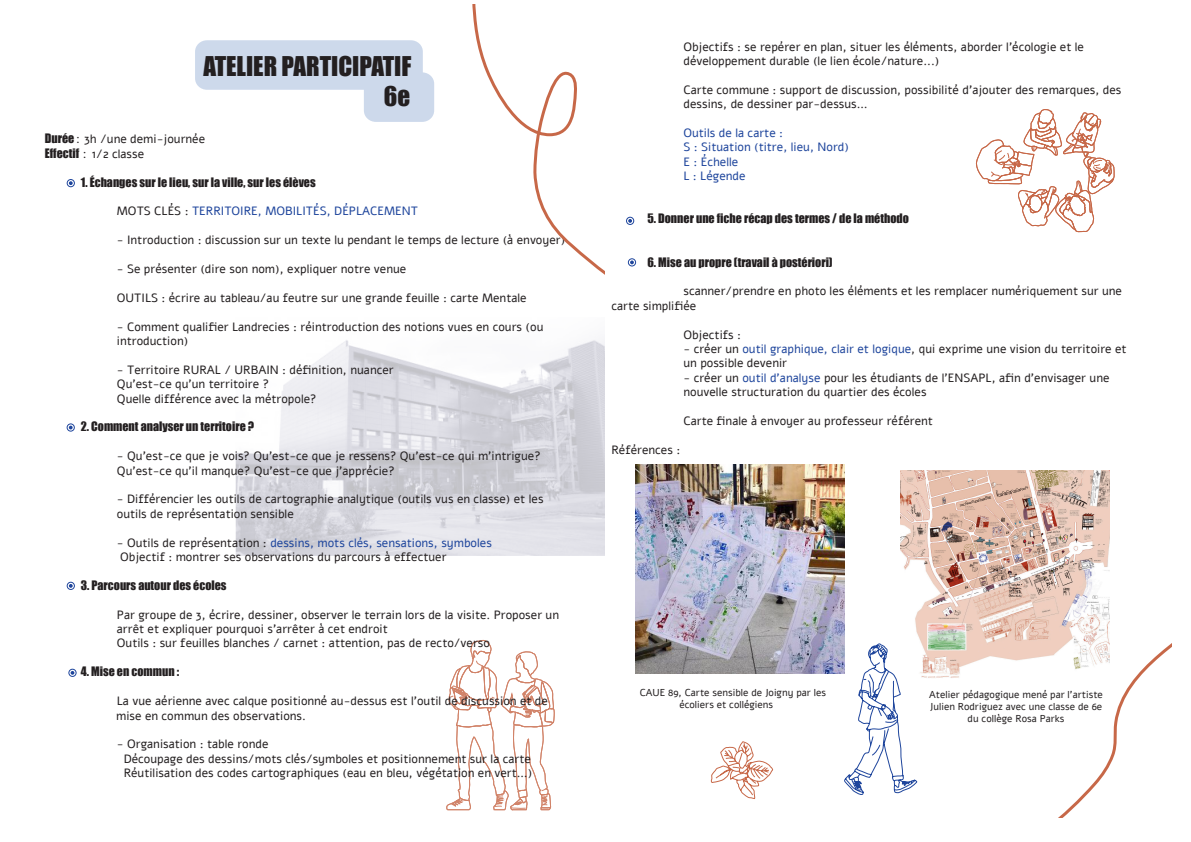
<style>
.page{position:relative;width:1191px;height:842px;background:#fff}
.page>*{position:absolute;margin:0;border:0;box-sizing:border-box;transform-origin:0 0}
.t1{font:25px/30px "Impact";color:#231f20;text-align:right}
.t2{font:12px/14.4px "Alef";color:#231f20}
.t3{font:12px "Impact";color:#231f20}
.t4{font:12px/14.4px "Alef";color:#1e459c}
.t5{font:10px/12px "Alef";color:#231f20}
.s1{font-family:"Impact"}
.s2{font-family:"Futura";font-weight:500;font-stretch:condensed}
.s3{color:#231f20}
.s4{color:#1e459c}
</style>
<div class="page">
<img style="left:236px;top:340px;width:368px;height:216px">
<svg style="left:446px;top:639px;width:109px;height:172px"></svg>
<svg style="left:195px;top:40px;width:239px;height:82px"></svg>
<div style="left:67px;top:179px;width:8px;height:8px;border:1px solid #1e459c;border-radius:50%"></div>
<svg style="left:69px;top:181px;width:4px;height:4px"></svg>
<div style="left:67px;top:423px;width:8px;height:9px;border:1px solid #1e459c;border-radius:50%"></div>
<svg style="left:69px;top:426px;width:4px;height:3px"></svg>
<svg style="left:467px;top:4px;width:137px;height:406px"></svg>
<div style="left:67px;top:582px;width:8px;height:8px;border:1px solid #1e459c;border-radius:50%"></div>
<svg style="left:69px;top:584px;width:4px;height:4px"></svg>
<div style="left:68px;top:669px;width:9px;height:8px;border:1px solid #1e459c;border-radius:50%"></div>
<svg style="left:71px;top:671px;width:3px;height:4px"></svg>
<svg style="left:1058px;top:617px;width:113px;height:201px"></svg>
<img style="left:635px;top:464px;width:209px;height:209px">
<img style="left:900px;top:471px;width:209px;height:209px">
<svg style="left:843px;top:643px;width:75px;height:152px"></svg>
<svg style="left:975px;top:109px;width:140px;height:124px"></svg>
<svg style="left:710px;top:741px;width:63px;height:58px"></svg>
<div style="left:626px;top:217px;width:8px;height:8px;border:1px solid #1e459c;border-radius:50%"></div>
<svg style="left:628px;top:219px;width:4px;height:4px"></svg>
<div style="left:628px;top:258px;width:8px;height:8px;border:1px solid #1e459c;border-radius:50%"></div>
<svg style="left:630px;top:260px;width:4px;height:4px"></svg>
<p class="t1" style="left:203px;top:51px;width:209px">ATELIER PARTICIPATIF<br>6e</p>
<p class="t2" style="left:45px;top:132px;width:162px"><span class="s1">Durée</span> <span class="s2">:</span> 3h /une demi-journée<br><span class="s1">Effectif</span> <span class="s2">:</span> 1/2 classe</p>
<p class="t3" style="left:81px;top:173px;width:236px">1. Échanges sur le lieu, sur la ville, sur les élèves</p>
<p class="t4" style="left:117px;top:204px;width:303px"><span class="s3">MOTS CLÉS :</span> TERRITOIRE, MOBILITÉS, DÉPLACEMENT</p>
<p class="t2" style="left:117px;top:233px;width:450px">- Introduction : discussion sur un texte lu pendant le temps de lecture (à envoyer)</p>
<p class="t2" style="left:117px;top:262px;width:291px">- Se présenter (dire son nom), expliquer notre venue</p>
<p class="t2" style="left:117px;top:291px;width:411px">OUTILS : écrire au tableau/au feutre sur une grande feuille : carte Mentale</p>
<p class="t2" style="left:117px;top:319px;width:428px">- Comment qualifier Landrecies : réintroduction des notions vues en cours (ou introduction)</p>
<p class="t2" style="left:117px;top:363px;width:278px">- Territoire RURAL / URBAIN : définition, nuancer<br>Qu’est-ce qu’un territoire ?<br>Quelle différence avec la métropole?</p>
<p class="t3" style="left:81px;top:417px;width:175px">2. Comment analyser un territoire ?</p>
<p class="t2" style="left:117px;top:449px;width:425px">- Qu’est-ce que je vois? Qu’est-ce que je ressens? Qu’est-ce qui m’intrigue?<br>Qu’est-ce qu’il manque? Qu’est-ce que j’apprécie?</p>
<p class="t2" style="left:117px;top:492px;width:428px">- Différencier les outils de cartographie analytique (outils vus en classe) et les outils de représentation sensible</p>
<p class="t2" style="left:117px;top:535px;width:376px">- Outils de représentation : <span class="s4">dessins, mots clés, sensations, symboles<br></span>Objectif : montrer ses observations du parcours à effectuer</p>
<p class="t3" style="left:81px;top:576px;width:147px">3. Parcours autour des écoles</p>
<p class="t2" style="left:117px;top:607px;width:444px">Par groupe de 3, écrire, dessiner, observer le terrain lors de la visite. Proposer un arrêt et expliquer pourquoi s’arrêter à cet endroit<br>Outils : sur feuilles blanches / carnet : attention, pas de recto/verso</p>
<p class="t3" style="left:81px;top:662px;width:100px">4. Mise en commun :</p>
<p class="t2" style="left:116px;top:694px;width:433px">La vue aérienne avec calque positionné au-dessus est l’outil de discussion et de mise en commun des observations.</p>
<p class="t2" style="left:124px;top:737px;width:410px;text-indent:-7px">- Organisation : table ronde<br>Découpage des dessins/mots clés/symboles et positionnement sur la carte<br>Réutilisation des codes cartographiques (eau en bleu, végétation en vert…)</p>
<p class="t2" style="left:683px;top:39px;width:402px">Objectifs : se repérer en plan, situer les éléments, aborder l’écologie et le développement durable (le lien école/nature...)</p>
<p class="t2" style="left:683px;top:82px;width:439px">Carte commune : support de discussion, possibilité d’ajouter des remarques, des dessins, de dessiner par-dessus…</p>
<p class="t4" style="left:683px;top:126px;width:167px">Outils de la carte :<br>S : Situation (titre, lieu, Nord)<br>E : Échelle<br>L : Légende</p>
<p class="t3" style="left:647px;top:209px;width:263px">5. Donner une fiche récap des termes / de la méthodo</p>
<p class="t3" style="left:647px;top:253px;width:187px">6. Mise au propre (travail à postériori)</p>
<p class="t2" style="left:611px;top:284px;width:512px;text-indent:72px">scanner/prendre en photo les éléments et les remplacer numériquement sur une carte simplifiée</p>
<p class="t2" style="left:683px;top:327px;width:59px">Objectifs :</p>
<p class="t2" style="left:683px;top:342px;width:445px">- créer un <span class="s4">outil graphique, clair et logique</span>, qui exprime une vision du territoire et un possible devenir</p>
<p class="t2" style="left:683px;top:370px;width:427px">- créer un <span class="s4">outil d’analyse</span> pour les étudiants de l’ENSAPL, afin d’envisager une nouvelle structuration du quartier des écoles</p>
<p class="t2" style="left:683px;top:414px;width:251px">Carte finale à envoyer au professeur référent</p>
<p class="t2" style="left:611px;top:442px;width:70px">Références :</p>
<p class="t5" style="left:679px;top:687px;width:148px;text-indent:-39px">CAUE 89, Carte sensible de Joigny par les écoliers et collégiens</p>
<p class="t5" style="left:929px;top:689px;width:175px;text-align:center">Atelier pédagogique mené par l’artiste<br>Julien Rodriguez avec une classe de 6e du collège Rosa Parks</p>
</div>
